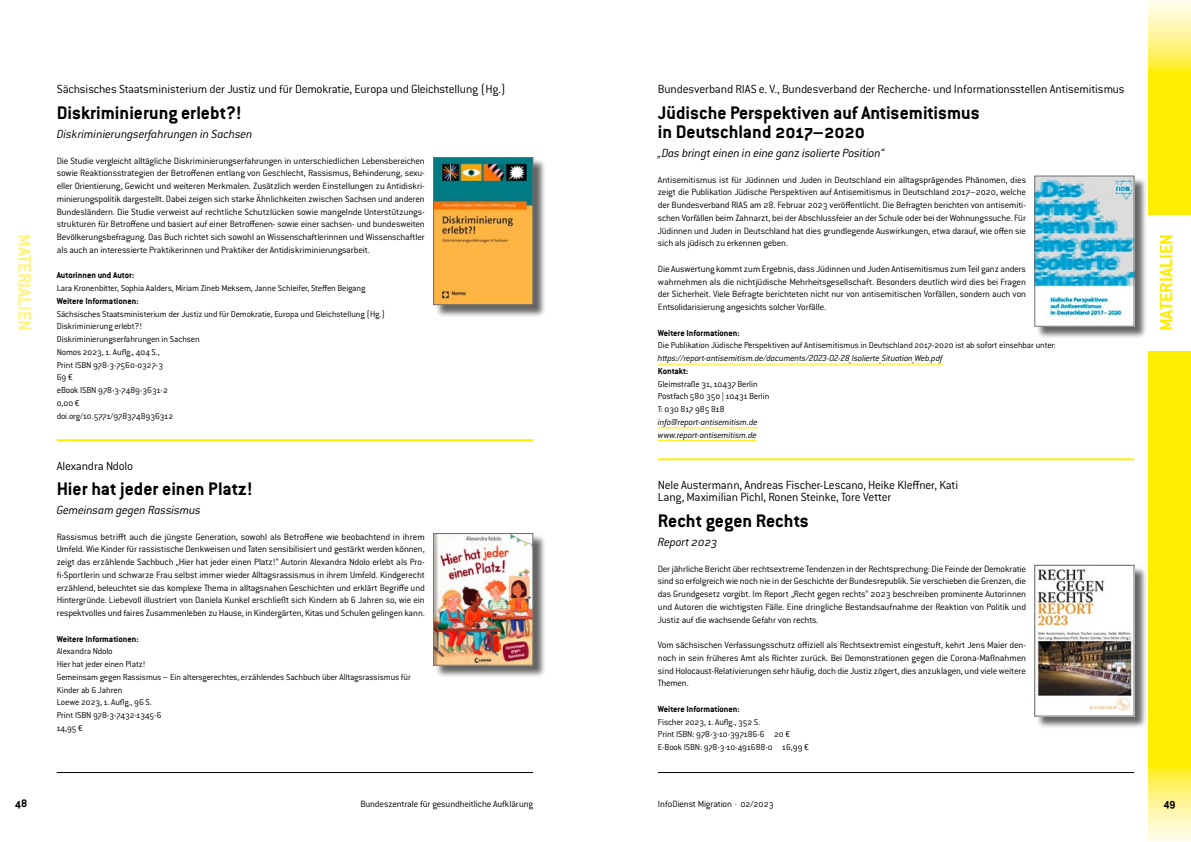
<style>
.page{position:relative;width:1191px;height:842px;background:#fff}
.page>*{position:absolute;margin:0;border:0;box-sizing:border-box;transform-origin:0 0}
.T02_Veranstaltungstitel{font:700 20px/19.1px "Conduit ITC Pro";color:#000}
.t1{font:700 20px "Conduit ITC Pro";color:#ffed00}
.t2{font:700 20px "Conduit ITC Pro";color:#fff481}
.T01_Veranstalter{font:300 13px "Conduit ITC Pro";letter-spacing:-.015em;color:#000}
.T01_Veranstalter_2ter{font:300 13px/12.8px "Conduit ITC Pro";letter-spacing:-.015em;color:#000}
.T03_Beschreibung_der_Veranstaltung{font:italic 300 13px "Conduit ITC Pro";letter-spacing:-.01em;color:#000}
.t3{font:700 12px "Conduit ITC Pro";color:#000}
.T05_Fließtext{font:300 10px/12.8px "Conduit ITC Pro";letter-spacing:-.015em;color:#000;text-align:justify}
.T07_Daten{font:300 9.5px/12.7px "Conduit ITC Pro";letter-spacing:-.01em;color:#000}
.T07_Daten-2{font:italic 300 9.5px "Conduit ITC Pro";letter-spacing:-.01em;color:#000}
.T07_Daten-3{font:700 9.5px "Conduit ITC Pro";color:#000}
</style>
<div class="page">
<div style="left:1148px;top:79px;width:43px;height:678px;background:#ffed00"></div>
<svg style="left:1148px;top:757px;width:43px;height:85px;background:#fff482"></svg>
<svg style="left:1148px;top:0;width:43px;height:79px;background:#fff485"></svg>
<hr style="left:658px;top:772px;width:476px;height:1px;background:#000">
<hr style="left:57px;top:772px;width:476px;height:1px;background:#000">
<div style="left:1148px;top:215px;width:43px;height:135px;background:#fff"></div>
<hr style="left:658px;top:364px;width:284px;height:1px;background:#ffed00">
<hr style="left:658px;top:428px;width:100px;height:1px;background:#ffed00">
<hr style="left:658px;top:440px;width:99px;height:1px;background:#ffed00">
<hr style="left:658px;top:458px;width:476px;height:2px;background:#ffed00">
<hr style="left:57px;top:439px;width:476px;height:2px;background:#ffed00">
<div style="left:435px;top:158px;width:111px;height:159px;background:#000;opacity:.6"></div>
<img style="left:435px;top:159px;width:96px;height:144px">
<div style="left:433px;top:157px;width:100px;height:148px;border:1px solid #6f6f6e"></div>
<div style="left:435px;top:534px;width:111px;height:144px;background:#000;opacity:.6"></div>
<img style="left:435px;top:535px;width:96px;height:128px">
<div style="left:433px;top:533px;width:100px;height:132px;border:1px solid #6f6f6e"></div>
<div style="left:1036px;top:177px;width:111px;height:162px;background:#000;opacity:.6"></div>
<img style="left:1036px;top:178px;width:96px;height:146px">
<div style="left:1034px;top:176px;width:100px;height:150px;border:1px solid #6f6f6e"></div>
<div style="left:1036px;top:566px;width:111px;height:163px;background:#000;opacity:.6"></div>
<img style="left:1036px;top:567px;width:96px;height:147px">
<div style="left:1034px;top:565px;width:100px;height:151px;border:1px solid #6f6f6e"></div>
<h1 class="t2" style="left:36px;top:234px;width:99px;rotate:90deg">MATERIALIEN</h1>
<p class="T01_Veranstalter" style="left:57px;top:82px;width:451px">Sächsisches Staatsministerium der Justiz und für Demokratie, Europa und Gleichstellung (Hg.)</p>
<h1 class="T02_Veranstaltungstitel" style="left:57px;top:103px;width:187px">Diskriminierung erlebt?!</h1>
<p class="T03_Beschreibung_der_Veranstaltung" style="left:57px;top:127px;width:197px">Diskriminierungserfahrungen in Sachsen</p>
<p class="T05_Fließtext" style="left:57px;top:154px;width:370px">Die Studie vergleicht alltägliche Diskriminierungserfahrungen in unterschiedlichen Lebensbereichen sowie Reaktionsstrategien der Betroffenen entlang von Geschlecht, Rassismus, Behinderung, sexu&shy;eller Orientierung, Gewicht und weiteren Merkmalen. Zusätzlich werden Einstellungen zu Antidiskri&shy;minierungspolitik dargestellt. Dabei zeigen sich starke Ähnlichkeiten zwischen Sachsen und anderen Bundesländern. Die Studie verweist auf rechtliche Schutzlücken sowie mangelnde Unterstützungs&shy;strukturen für Betroffene und basiert auf einer Betroffenen- sowie einer sachsen- und bundesweiten Bevölkerungsbefragung. Das Buch richtet sich sowohl an Wissenschaftlerinnen und Wissenschaftler als auch an interessierte Praktikerinnen und Praktiker der Antidiskriminierungsarbeit.</p>
<p class="T07_Daten-3" style="left:57px;top:270px;width:79px">Autorinnen und Autor:</p>
<p class="T07_Daten" style="left:57px;top:282px;width:310px">Lara Kronenbitter, Sophia Aalders, Miriam Zineb Meksem, Janne Schleifer, Steffen Beigang</p>
<p class="T07_Daten-3" style="left:57px;top:295px;width:83px">Weitere Informationen:</p>
<p class="T07_Daten" style="left:57px;top:307px;width:330px">Sächsisches Staatsministerium der Justiz und für Demokratie, Europa und Gleichstellung (Hg.)</p>
<p class="T07_Daten" style="left:57px;top:320px;width:87px">Diskriminierung erlebt?!</p>
<p class="T07_Daten" style="left:57px;top:333px;width:144px">Diskriminierungserfahrungen in Sachsen</p>
<p class="T07_Daten" style="left:57px;top:346px;width:105px">Nomos 2023, 1. Auflg., 404 S.,</p>
<p class="T07_Daten" style="left:57px;top:358px;width:108px">Print ISBN 978-3-7560-0327-3</p>
<p class="T07_Daten" style="left:57px;top:371px;width:18px">69 €</p>
<p class="T07_Daten" style="left:57px;top:384px;width:113px">eBook ISBN 978-3-7489-3631-2</p>
<p class="T07_Daten" style="left:57px;top:397px;width:25px">0,00 €</p>
<p class="T07_Daten" style="left:57px;top:409px;width:118px">doi.org/10.5771/9783748936312</p>
<p class="T01_Veranstalter_2ter" style="left:57px;top:459px;width:78px">Alexandra Ndolo</p>
<h1 class="T02_Veranstaltungstitel" style="left:57px;top:479px;width:198px">Hier hat jeder einen Platz!</h1>
<p class="T03_Beschreibung_der_Veranstaltung" style="left:57px;top:503px;width:146px">Gemeinsam gegen Rassismus</p>
<p class="T05_Fließtext" style="left:57px;top:530px;width:370px">Rassismus betrifft auch die jüngste Generation, sowohl als Betroffene wie beobachtend in ihrem Umfeld. Wie Kinder für rassistische Denkweisen und Taten sensibilisiert und gestärkt werden können, zeigt das erzählende Sachbuch „Hier hat jeder einen Platz!“ Autorin Alexandra Ndolo erlebt als Pro&shy;fi-Sportlerin und schwarze Frau selbst immer wieder Alltagsrassismus in ihrem Umfeld. Kindgerecht erzählend, beleuchtet sie das komplexe Thema in alltagsnahen Geschichten und erklärt Begriffe und Hintergründe. Liebevoll illustriert von Daniela Kunkel erschließt sich Kindern ab 6 Jahren so, wie ein respektvolles und faires Zusammenleben zu Hause, in Kindergärten, Kitas und Schulen gelingen kann.</p>
<p class="T07_Daten-3" style="left:57px;top:633px;width:83px">Weitere Informationen:</p>
<p class="T07_Daten" style="left:57px;top:645px;width:57px">Alexandra Ndolo</p>
<p class="T07_Daten" style="left:57px;top:658px;width:91px">Hier hat jeder einen Platz!</p>
<p class="T07_Daten" style="left:57px;top:671px;width:356px">Gemeinsam gegen Rassismus – Ein altersgerechtes, erzählendes Sachbuch über Alltagsrassismus für<br>Kinder ab 6 Jahren</p>
<p class="T07_Daten" style="left:57px;top:696px;width:96px">Loewe 2023, 1. Auflg., 96 S.</p>
<p class="T07_Daten" style="left:57px;top:709px;width:106px">Print ISBN 978-3-7432-1345-6</p>
<p class="T07_Daten" style="left:57px;top:722px;width:28px">14,95 €</p>
<p class="T01_Veranstalter" style="left:658px;top:82px;width:468px">Bundesverband RIAS e. V., Bundesverband der Recherche- und Informationsstellen Antisemitismus</p>
<h1 class="T02_Veranstaltungstitel" style="left:658px;top:103px;width:323px">Jüdische Perspektiven auf Antisemitismus in Deutschland 2017–2020</h1>
<p class="T03_Beschreibung_der_Veranstaltung" style="left:658px;top:146px;width:228px">„Das bringt einen in eine ganz isolierte Position“</p>
<p class="T05_Fließtext" style="left:658px;top:173px;width:370px">Antisemitismus ist für Jüdinnen und Juden in Deutschland ein alltagsprägendes Phänomen, dies zeigt die Publikation Jüdische Perspektiven auf Antisemitismus in Deutschland 2017–2020, welche der Bundesverband RIAS am 28. Februar 2023 veröffentlicht. Die Befragten berichten von antisemiti&shy;schen Vorfällen beim Zahnarzt, bei der Abschlussfeier an der Schule oder bei der Wohnungssuche. Für Jüdinnen und Juden in Deutschland hat dies grundlegende Auswirkungen, etwa darauf, wie offen sie sich als jüdisch zu erkennen geben.</p>
<p class="T05_Fließtext" style="left:658px;top:262px;width:370px">Die Auswertung kommt zum Ergebnis, dass Jüdinnen und Juden Antisemitismus zum Teil ganz anders wahrnehmen als die nichtjüdische Mehrheitsgesellschaft. Besonders deutlich wird dies bei Fragen der Sicherheit. Viele Befragte berichteten nicht nur von antisemitischen Vorfällen, sondern auch von Entsolidarisierung angesichts solcher Vorfälle.</p>
<p class="T07_Daten-3" style="left:658px;top:327px;width:83px">Weitere Informationen:</p>
<p class="T07_Daten" style="left:658px;top:339px;width:399px">Die Publikation Jüdische Perspektiven auf Antisemitismus in Deutschland 2017-2020 ist ab sofort einsehbar unter:</p>
<p class="T07_Daten-2" style="left:658px;top:353px;width:286px">https://report-antisemitism.de/documents/2023-02-28_Isolierte_Situation_Web.pdf</p>
<p class="T07_Daten-3" style="left:658px;top:365px;width:32px">Kontakt:</p>
<p class="T07_Daten" style="left:658px;top:377px;width:101px">Gleimstraße 31, 10437 Berlin</p>
<p class="T07_Daten" style="left:658px;top:390px;width:113px">Postfach 580 350 | 10431 Berlin</p>
<p class="T07_Daten" style="left:658px;top:403px;width:68px">T: 030 817 985 818</p>
<p class="T07_Daten-2" style="left:658px;top:417px;width:101px">info@report-antisemitism.de</p>
<p class="T07_Daten-2" style="left:658px;top:430px;width:100px">www.report-antisemitism.de</p>
<p class="T01_Veranstalter_2ter" style="left:658px;top:478px;width:302px">Nele Austermann, Andreas Fischer-Lescano, Heike Kleffner, Kati<br>Lang, Maximilian Pichl, Ronen Steinke, Tore Vetter</p>
<h1 class="T02_Veranstaltungstitel" style="left:658px;top:511px;width:152px">Recht gegen Rechts</h1>
<p class="T03_Beschreibung_der_Veranstaltung" style="left:658px;top:535px;width:61px">Report 2023</p>
<p class="T05_Fließtext" style="left:658px;top:562px;width:370px">Der jährliche Bericht über rechtsextreme Tendenzen in der Rechtsprechung: Die Feinde der Demokratie sind so erfolgreich wie noch nie in der Geschichte der Bundesrepublik. Sie verschieben die Grenzen, die das Grundgesetz vorgibt. Im Report „Recht gegen rechts“ 2023 beschreiben prominente Autorinnen und Autoren die wichtigsten Fälle. Eine dringliche Bestandsaufnahme der Reaktion von Politik und Justiz auf die wachsende Gefahr von rechts.</p>
<p class="T05_Fließtext" style="left:658px;top:639px;width:370px">Vom sächsischen Verfassungsschutz offiziell als Rechtsextremist eingestuft, kehrt Jens Maier den&shy;noch in sein früheres Amt als Richter zurück. Bei Demonstrationen gegen die Corona-Maßnahmen sind Holocaust-Relativierungen sehr häufig, doch die Justiz zögert, dies anzuklagen, und viele weitere Themen.</p>
<p class="T07_Daten-3" style="left:658px;top:703px;width:83px">Weitere Informationen:</p>
<p class="T07_Daten" style="left:658px;top:715px;width:103px">Fischer 2023, 1. Auflg., 352 S.</p>
<p class="T07_Daten" style="left:658px;top:728px;width:134px">Print ISBN: 978-3-10-397186-6 20 €</p>
<p class="T07_Daten" style="left:658px;top:741px;width:153px">E-Book ISBN: 978-3-10-491688-0 16,99 €</p>
<h1 class="t1" style="left:1154px;top:331px;width:99px;rotate:-90deg">MATERIALIEN</h1>
<p class="t3" style="left:15px;top:796px;width:13px">48</p>
<p class="T05_Fließtext" style="left:360px;top:798px;width:174px">Bundeszentrale für gesundheitliche Aufklärung</p>
<p class="T05_Fließtext" style="left:658px;top:798px;width:117px">InfoDienst Migration · 02/2023</p>
<p class="t3" style="left:1163px;top:796px;width:13px">49</p>
</div>
